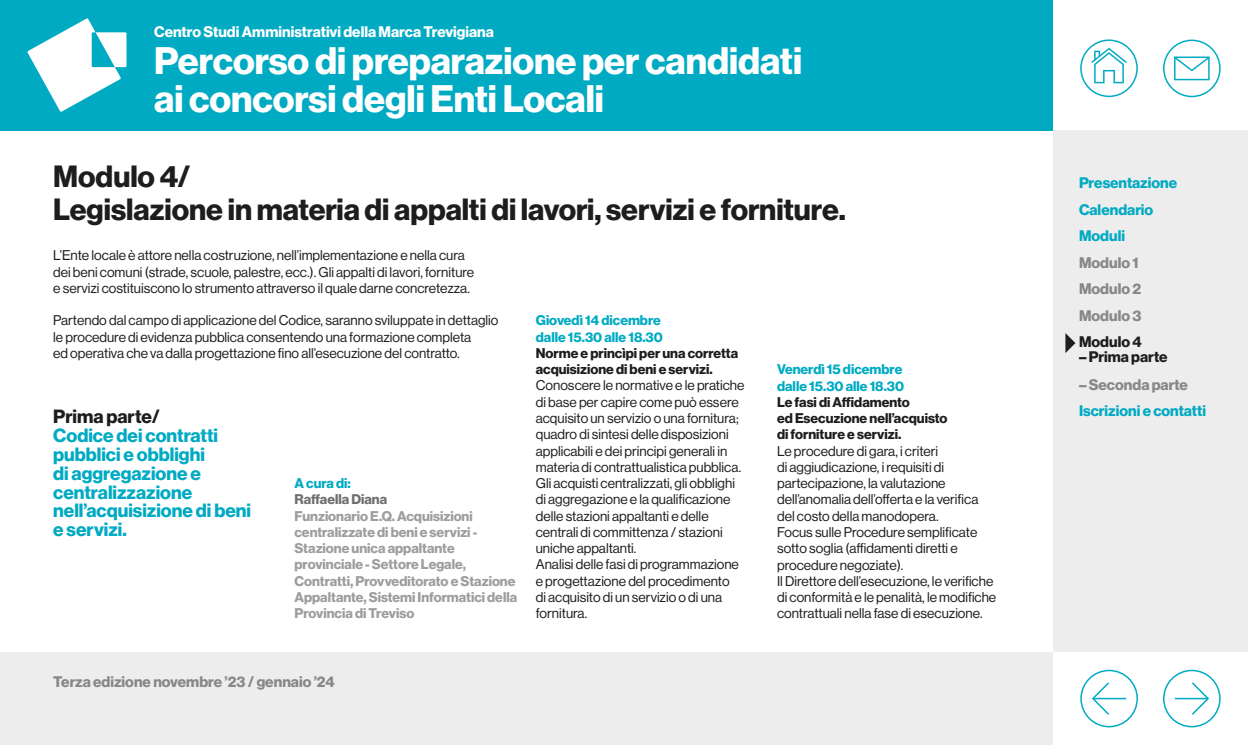
<style>
.page{position:relative;width:1248px;height:745px;background:#fff}
.page>*{position:absolute;margin:0;border:0;box-sizing:border-box;transform-origin:0 0}
.t1{font:37.5px/37.5px "N Haas Grotesk DS Pro 75 Bd";letter-spacing:-.005em;color:#fff}
.t2{font:30px/32.5px "N Haas Grotesk DS Pro 75 Bd";color:#1d1d1b}
.t3{font:18.75px/18.8px "N Haas Grotesk DS Pro 75 Bd";color:#00aac3}
.t4{font:18.75px "N Haas Grotesk DS Pro 75 Bd";color:#1d1d1b}
.t5{font:15px/26.5px "N Haas Grotesk DS Pro 75 Bd";color:#878787}
.t6{font:15px/26.5px "N Haas Grotesk DS Pro 75 Bd";color:#00aac3}
.t7{font:15px "N Haas Grotesk DS Pro 75 Bd";color:#fff}
.t8{font:15px "N Haas Grotesk DS Pro 75 Bd";color:#1d1d1b}
.t9{font:13.75px/16.2px "N Haas Grotesk DS Pro 55 Rg";color:#1d1d1b}
.t10{font:13.75px/16.2px "N Haas Grotesk DS Pro 75 Bd";color:#9d9d9c}
.t11{font:13.75px/16.2px "N Haas Grotesk DS Pro 75 Bd";color:#1d1d1b}
.t12{font:13.75px/16.2px "N Haas Grotesk DS Pro 75 Bd";color:#00aac3}
.t13{font:13.75px "N Haas Grotesk DS Pro 75 Bd";color:#706f6f}
</style>
<div class="page">
<div style="left:1052px;top:130px;width:195px;height:521px;background:#ededed"></div>
<div style="left:0;top:0;width:1052px;height:130px;background:#00aac3"></div>
<svg style="left:27px;top:18px;width:99px;height:94px"></svg>
<div style="left:0;top:651px;width:1052px;height:93px;background:#ededed"></div>
<svg style="left:1065px;top:333px;width:10px;height:20px"></svg>
<div style="left:1080px;top:39px;width:57px;height:58px;border:2px solid #00aac3;border-radius:50%"></div>
<svg style="left:1091px;top:48px;width:35px;height:35px"></svg>
<div style="left:1162px;top:40px;width:58px;height:57px;border:2px solid #00aac3;border-radius:50%"></div>
<svg style="left:1174px;top:56px;width:35px;height:24px"></svg>
<div style="left:1080px;top:669px;width:57px;height:58px;border:2px solid #00aac3;border-radius:50%"></div>
<svg style="left:1092px;top:682px;width:18px;height:33px"></svg>
<hr style="left:1093px;top:697px;width:33px;height:1px;background:#00aac3">
<div style="left:1162px;top:669px;width:58px;height:58px;border:2px solid #00aac3;border-radius:50%"></div>
<svg style="left:1190px;top:682px;width:19px;height:33px"></svg>
<hr style="left:1174px;top:697px;width:33px;height:1px;background:#00aac3">
<p class="t7" style="left:154px;top:23px;width:341px">Centro Studi Amministrativi della Marca Trevigiana</p>
<h1 class="t1" style="left:154px;top:43px;width:649px">Percorso di preparazione per candidati ai concorsi degli Enti Locali</h1>
<h2 class="t2" style="left:53px;top:161px;width:794px">Modulo 4/<br>Legislazione in materia di appalti di lavori, servizi e forniture.</h2>
<p class="t9" style="left:53px;top:247px;width:422px">L’Ente locale è attore nella costruzione, nell’implementazione e nella cura dei beni comuni (strade, scuole, palestre, ecc.). Gli appalti di lavori, forniture e servizi costituiscono lo strumento attraverso il quale darne concretezza.</p>
<p class="t9" style="left:53px;top:312px;width:446px">Partendo dal campo di applicazione del Codice, saranno sviluppate in dettaglio le procedure di evidenza pubblica consentendo una formazione completa<br>ed operativa che va dalla progettazione fino all’esecuzione del contratto.</p>
<p class="t12" style="left:535px;top:312px;width:128px">Giovedì 14 dicembre dalle 15.30 alle 18.30</p>
<p class="t11" style="left:535px;top:345px;width:204px">Norme e princìpi per una corretta acquisizione di beni e servizi.</p>
<p class="t9" style="left:535px;top:377px;width:210px">Conoscere le normative e le pratiche di base per capire come può essere acquisito un servizio o una fornitura; quadro di sintesi delle disposizioni applicabili e dei principi generali in materia di contrattualistica pubblica.<br>Gli acquisti centralizzati, gli obblighi di aggregazione e la qualificazione delle stazioni appaltanti e delle centrali di committenza / stazioni uniche appaltanti.<br>Analisi delle fasi di programmazione e progettazione del procedimento<br>di acquisito di un servizio o di una fornitura.</p>
<p class="t12" style="left:777px;top:361px;width:128px">Venerdì 15 dicembre dalle 15.30 alle 18.30</p>
<p class="t11" style="left:777px;top:394px;width:172px">Le fasi di Affidamento<br>ed Esecuzione nell’acquisto di forniture e servizi.</p>
<p class="t9" style="left:777px;top:442px;width:221px">Le procedure di gara, i criteri<br>di aggiudicazione, i requisiti di partecipazione, la valutazione dell’anomalia dell’offerta e la verifica del costo della manodopera.<br>Focus sulle Procedure semplificate sotto soglia (affidamenti diretti e procedure negoziate).<br>Il Direttore dell’esecuzione, le verifiche di conformità e le penalità, le modifiche contrattuali nella fase di esecuzione.</p>
<h3 class="t4" style="left:53px;top:405px;width:108px">Prima parte/</h3>
<h3 class="t3" style="left:53px;top:426px;width:199px">Codice dei contratti pubblici e obblighi<br>di aggregazione e centralizzazione nell’acquisizione di beni e servizi.</h3>
<p class="t12" style="left:294px;top:475px;width:58px">A cura di:</p>
<p class="t13" style="left:294px;top:491px;width:94px">Raffaella Diana</p>
<p class="t10" style="left:294px;top:507px;width:224px">Funzionario E.Q. Acquisizioni centralizzate di beni e servizi -<br>Stazione unica appaltante provinciale - Settore Legale,<br>Contratti, Provveditorato e Stazione<br>Appaltante, Sistemi Informatici della<br>Provincia di Treviso</p>
<p class="t5" style="left:53px;top:668px;width:283px">Terza edizione novembre ’23 / gennaio ’24</p>
<p class="t6" style="left:1078px;top:170px;width:100px">Presentazione</p>
<p class="t6" style="left:1078px;top:196px;width:76px">Calendario<br>Moduli</p>
<p class="t5" style="left:1078px;top:249px;width:64px">Modulo 1<br>Modulo 2<br>Modulo 3</p>
<p class="t8" style="left:1078px;top:333px;width:64px">Modulo 4</p>
<p class="t8" style="left:1078px;top:348px;width:90px">– Prima parte</p>
<p class="t5" style="left:1078px;top:371px;width:110px">– Seconda parte</p>
<p class="t6" style="left:1078px;top:397px;width:128px">Iscrizioni e contatti</p>
</div>
